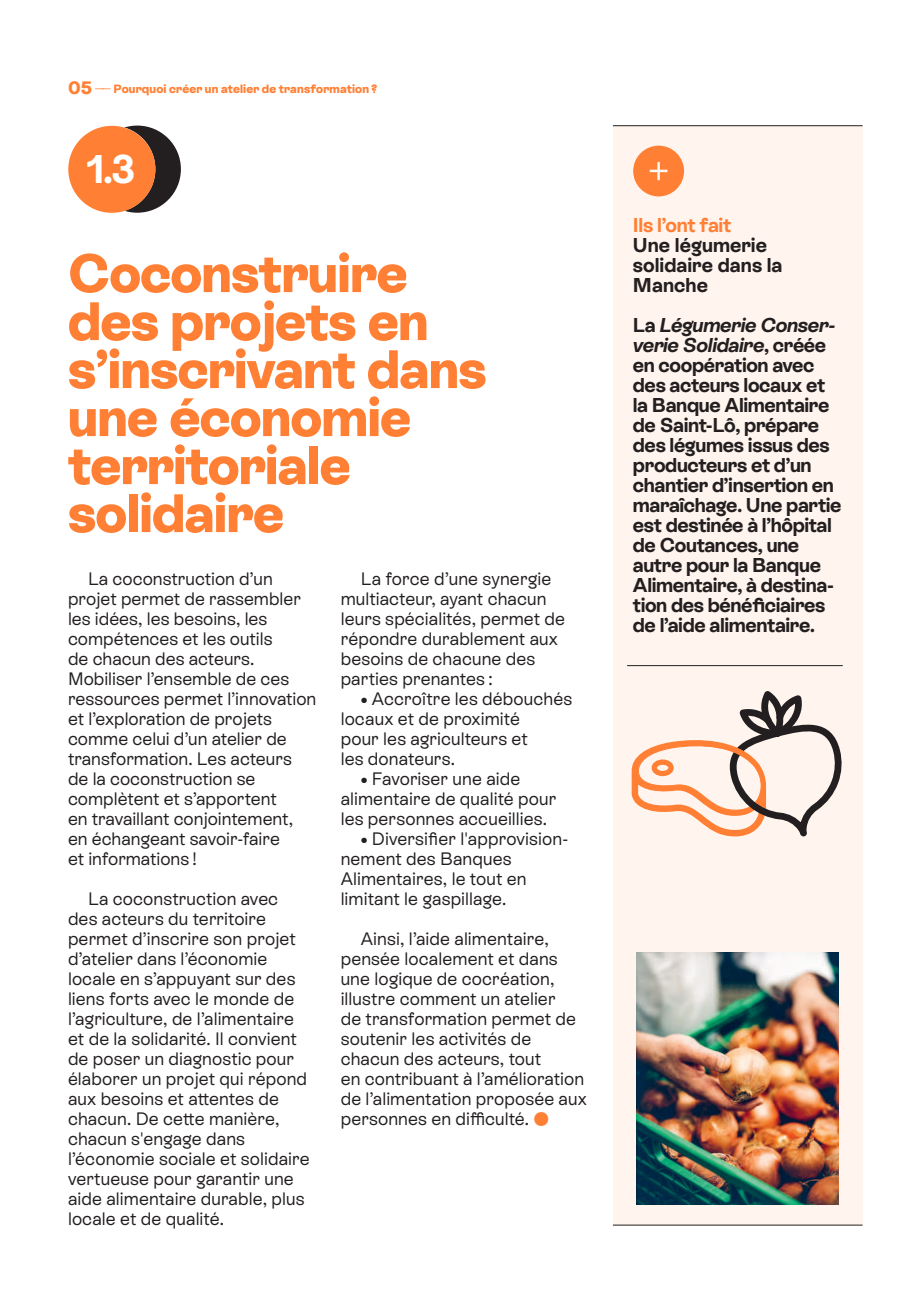
<style>
.page{position:relative;width:908px;height:1304px;background:#fff}
.page>*{position:absolute;margin:0;border:0;box-sizing:border-box;transform-origin:0 0}
.t1{font:800 54px/48px "Rebond Grotesque";letter-spacing:-.01em;color:#ff8035}
.t2{font:700 40px "Rebond Grotesque";color:#fff}
.t3{font:700 20px/20px "Rebond Grotesque";letter-spacing:-.015em;color:#231f20}
.t4{font:700 20px "Rebond Grotesque";letter-spacing:-.015em;color:#ff8035}
.t5{font:18px/20px "Rebond Grotesque";letter-spacing:.005em;color:#231f20}
.t6{font:800 12px "Rebond Grotesque";letter-spacing:.015em;color:#ff8035}
.s1{font-size:18px}
.s2{font-weight:300}
.s3{color:#ff8035}
.s4{font-style:italic}
</style>
<div class="page">
<div style="left:612px;top:125px;width:250px;height:1100px;background:#fff5ee"></div>
<hr style="left:612px;top:1225px;width:250px;height:1px;background:#231f20">
<hr style="left:612px;top:125px;width:250px;height:1px;background:#231f20">
<div style="left:94px;top:126px;width:87px;height:87px;background:#231f20;border-radius:50%"></div>
<div style="left:68px;top:126px;width:87px;height:87px;background:#ff8035;border-radius:50%"></div>
<div style="left:633px;top:146px;width:50px;height:50px;background:#ff8035;border-radius:50%"></div>
<svg style="left:649px;top:162px;width:18px;height:18px"></svg>
<hr style="left:626px;top:665px;width:216px;height:1px;background:#231f20">
<img style="left:636px;top:952px;width:202px;height:252px">
<svg style="left:631px;top:691px;width:211px;height:146px"></svg>
<svg style="left:732px;top:748px;width:12px;height:8px"></svg>
<p class="t6" style="left:68px;top:80px;width:311px"><span class="s1">05</span> <span class="s2">——</span> Pourquoi créer un atelier de transformation ?</p>
<h2 class="t2" style="left:87px;top:142px;width:50px">1.3</h2>
<h1 class="t1" style="left:68px;top:246px;width:420px">Coconstruire des projets en s’inscrivant dans une économie territoriale solidaire</h1>
<p class="t5" style="left:68px;top:568px;width:250px;text-indent:20px">La coconstruction d’un projet permet de rassembler les idées, les besoins, les compétences et les outils<br>de chacun des acteurs.<br>Mobiliser l’ensemble de ces ressources permet l’innovation et l’exploration de projets comme celui d’un atelier de transformation. Les acteurs de la coconstruction se complètent et s’apportent<br>en travaillant conjointement, en échangeant savoir-faire<br>et informations !</p>
<p class="t5" style="left:68px;top:888px;width:243px;text-indent:20px">La coconstruction avec des acteurs du territoire permet d’inscrire son projet d’atelier dans l’économie locale en s’appuyant sur des liens forts avec le monde de l’agriculture, de l’alimentaire et de la solidarité. Il convient de poser un diagnostic pour élaborer un projet qui répond aux besoins et attentes de chacun. De cette manière, chacun s'engage dans l’économie sociale et solidaire vertueuse pour garantir une aide alimentaire durable, plus locale et de qualité.</p>
<p class="t5" style="left:340px;top:568px;width:226px;text-indent:20px">La force d’une synergie multiacteur, ayant chacun leurs spécialités, permet de répondre durablement aux besoins de chacune des parties prenantes :</p>
<p class="t5" style="left:360px;top:688px;width:213px">∙ Accroître les débouchés</p>
<p class="t5" style="left:340px;top:708px;width:181px">locaux et de proximité</p>
<p class="t5" style="left:340px;top:728px;width:188px">pour les agriculteurs et</p>
<p class="t5" style="left:340px;top:748px;width:116px">les donateurs.</p>
<p class="t5" style="left:360px;top:768px;width:161px">∙ Favoriser une aide</p>
<p class="t5" style="left:340px;top:788px;width:217px">alimentaire de qualité pour</p>
<p class="t5" style="left:340px;top:808px;width:208px">les personnes accueillies.</p>
<p class="t5" style="left:360px;top:828px;width:208px">∙ Diversifier l'approvision-</p>
<p class="t5" style="left:340px;top:848px;width:172px">nement des Banques</p>
<p class="t5" style="left:340px;top:868px;width:187px">Alimentaires, le tout en</p>
<p class="t5" style="left:340px;top:888px;width:167px">limitant le gaspillage.</p>
<p class="t5" style="left:340px;top:928px;width:248px;text-indent:20px">Ainsi, l’aide alimentaire, pensée localement et dans une logique de cocréation, illustre comment un atelier<br>de transformation permet de soutenir les activités de chacun des acteurs, tout<br>en contribuant à l’amélioration de l’alimentation proposée aux personnes en difficulté. <span class="s3">●</span></p>
<p class="t4" style="left:632px;top:211px;width:100px">Ils l’ont fait</p>
<p class="t3" style="left:632px;top:234px;width:151px">Une légumerie solidaire dans la<br>Manche</p>
<p class="t3" style="left:632px;top:314px;width:210px">La <span class="s4">Légumerie Conser&shy;verie Solidaire</span>, créée en coopération avec des acteurs locaux et la Banque Alimentaire de Saint-Lô, prépare des légumes issus des producteurs et d’un chantier d’insertion en maraîchage. Une partie est destinée à l’hôpital de Coutances, une autre pour la Banque<br>Alimentaire, à destina&shy;tion des bénéficiaires de l’aide alimentaire.</p>
</div>
